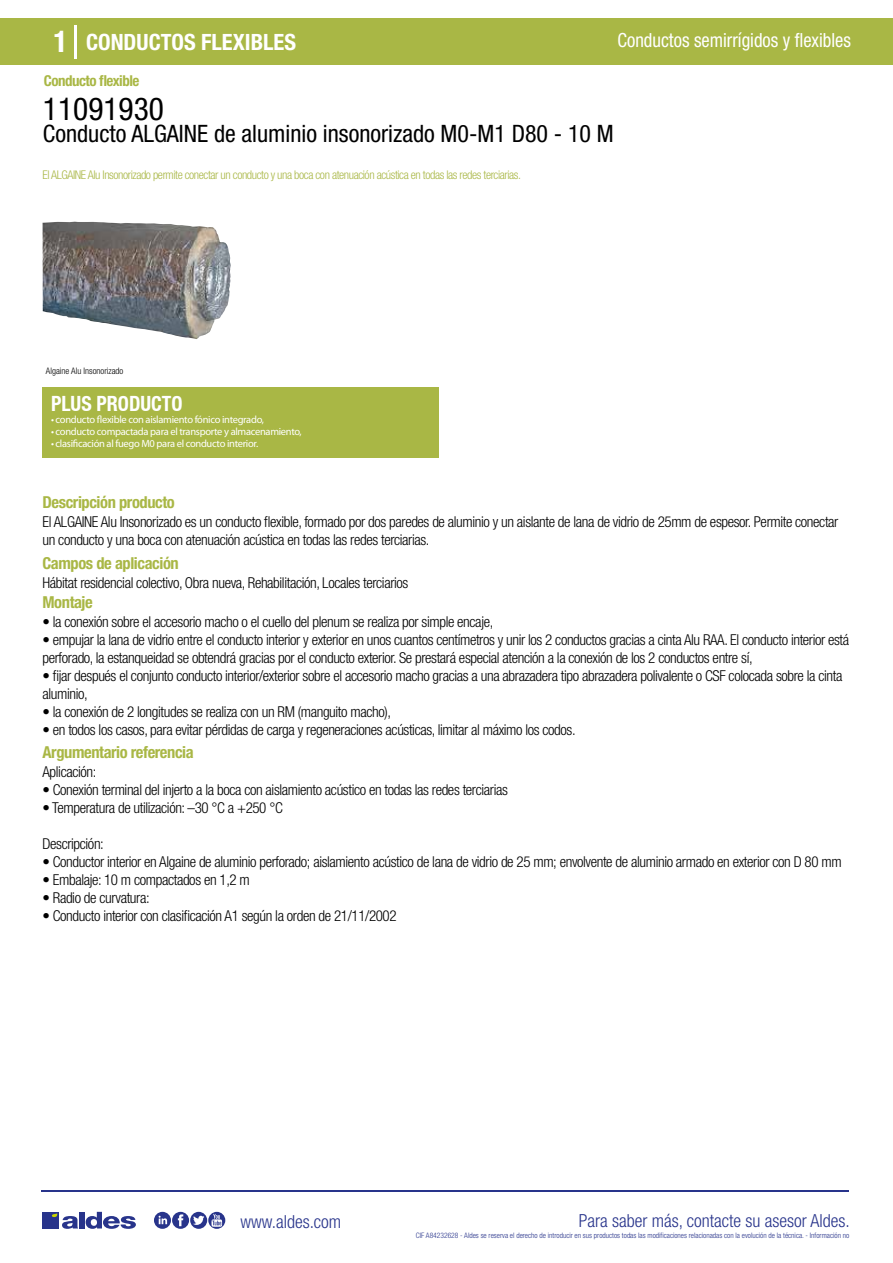
<style>
.page{position:relative;width:893px;height:1263px;background:#fff}
.page>*{position:absolute;margin:0;border:0;box-sizing:border-box;transform-origin:0 0}
.t1{font:condensed 31.5px "Helvetica Neue LT Std";color:#000}
.t2{font:condensed 24px "Helvetica Neue LT Std";color:#000}
.t3{font:700 condensed 22.5px "Helvetica Neue LT Std";color:#fff}
.t4{font:700 condensed 21px "Helvetica Neue";color:#fff;scale:.95 1}
.t5{font:condensed 19.5px "Helvetica Neue LT Std";color:#fff;scale:.95 1}
.t6{font:300 condensed 18px "Helvetica Neue";color:#28348b}
.t7{font:700 condensed 16.5px "Helvetica Neue LT Std";letter-spacing:-.025em;color:#a9b745}
.t8{font:300 condensed 15px/18px "Helvetica Neue LT Std";letter-spacing:-.025em;color:#000}
.t9{font:700 condensed 15px "Helvetica Neue LT Std";letter-spacing:-.035em;color:#a9b745}
.t10{font:300 condensed 12px "Helvetica Neue LT Std";letter-spacing:-.035em;color:#a9b745}
.t11{font:10.5px "Myriad Pro";letter-spacing:-.03em;color:#fff}
.t12{font:300 condensed 9px "Helvetica Neue";color:#000}
.t13{font:300 condensed 7.5px "Helvetica Neue";color:#28348b}
.s1{font-size:30px}
</style>
<div class="page">
<div style="left:0;top:18px;width:893px;height:46px;background:#a9b745"></div>
<div style="left:43px;top:387px;width:396px;height:70px;background:#a9b745"></div>
<hr style="left:74px;top:25px;width:2px;height:33px;background:#fff">
<svg style="left:43px;top:221px;width:188px;height:118px"></svg>
<hr style="left:41px;top:1190px;width:808px;height:1px;background:#28348b">
<svg style="left:154px;top:1212px;width:71px;height:17px"></svg>
<div style="left:42px;top:1212px;width:17px;height:16px;background:#28348b"></div>
<div style="left:79px;top:1212px;width:5px;height:16px;background:#28348b"></div>
<svg style="left:86px;top:1212px;width:50px;height:17px"></svg>
<svg style="left:52px;top:1213px;width:26px;height:16px"></svg>
<h3 class="t3" style="left:54px;top:28px;width:244px"><span class="s1">1</span> CONDUCTOS FLEXIBLES</h3>
<h3 class="t5" style="left:617px;top:29px;width:247px">Conductos semirrígidos y flexibles</h3>
<p class="t9" style="left:44px;top:71px;width:97px">Conducto flexible</p>
<h1 class="t1" style="left:43px;top:91px;width:122px">11091930</h1>
<h2 class="t2" style="left:43px;top:120px;width:572px">Conducto ALGAINE de aluminio insonorizado M0-M1 D80 - 10 M</h2>
<p class="t10" style="left:43px;top:167px;width:480px">El ALGAINE Alu Insonorizado permite conectar un conducto y una boca con atenuación acústica en todas las redes terciarias.</p>
<p class="t12" style="left:46px;top:365px;width:79px">Algaine Alu Insonorizado</p>
<h3 class="t4" style="left:51px;top:391px;width:140px">PLUS PRODUCTO</h3>
<p class="t11" style="left:51px;top:413px;width:215px">• conducto flexible con aislamiento fónico integrado,</p>
<p class="t11" style="left:51px;top:425px;width:252px">• conducto compactada para el transporte y almacenamiento,</p>
<p class="t11" style="left:51px;top:437px;width:209px">• clasificación al fuego M0 para el conducto interior.</p>
<p class="t7" style="left:43px;top:492px;width:134px">Descripción producto</p>
<p class="t8" style="left:43px;top:513px;width:797px">El ALGAINE Alu Insonorizado es un conducto flexible, formado por dos paredes de aluminio y un aislante de lana de vidrio de 25mm de espesor. Permite conectar un conducto y una boca con atenuación acústica en todas las redes terciarias.</p>
<p class="t8" style="left:43px;top:573px;width:367px">Hábitat residencial colectivo, Obra nueva, Rehabilitación, Locales terciarios</p>
<p class="t8" style="left:43px;top:613px;width:452px">• la conexión sobre el accesorio macho o el cuello del plenum se realiza por simple encaje,</p>
<p class="t8" style="left:43px;top:631px;width:808px">• empujar la lana de vidrio entre el conducto interior y exterior en unos cuantos centímetros y unir los 2 conductos gracias a cinta Alu RAA. El conducto interior está perforado, la estanqueidad se obtendrá gracias por el conducto exterior. Se prestará especial atención a la conexión de los 2 conductos entre sí,</p>
<p class="t8" style="left:43px;top:667px;width:801px">• fijar después el conjunto conducto interior/exterior sobre el accesorio macho gracias a una abrazadera tipo abrazadera polivalente o CSF colocada sobre la cinta aluminio,</p>
<p class="t8" style="left:43px;top:703px;width:350px">• la conexión de 2 longitudes se realiza con un RM (manguito macho),</p>
<p class="t8" style="left:43px;top:721px;width:535px">• en todos los casos, para evitar pérdidas de carga y regeneraciones acústicas, limitar al máximo los codos.</p>
<p class="t7" style="left:43px;top:553px;width:138px">Campos de aplicación</p>
<p class="t7" style="left:43px;top:592px;width:52px">Montaje</p>
<p class="t7" style="left:43px;top:742px;width:153px">Argumentario referencia</p>
<p class="t8" style="left:43px;top:763px;width:55px">Aplicación:</p>
<p class="t8" style="left:43px;top:781px;width:467px">• Conexión terminal del injerto a la boca con aislamiento acústico en todas las redes terciarias</p>
<p class="t8" style="left:43px;top:799px;width:242px">• Temperatura de utilización: –30 °C a +250 °C</p>
<p class="t8" style="left:43px;top:835px;width:63px">Descripción:</p>
<p class="t8" style="left:43px;top:853px;width:801px">• Conductor interior en Algaine de aluminio perforado; aislamiento acústico de lana de vidrio de 25 mm; envolvente de aluminio armado en exterior con D 80 mm</p>
<p class="t8" style="left:43px;top:871px;width:209px">• Embalaje: 10 m compactados en 1,2 m</p>
<p class="t8" style="left:43px;top:889px;width:109px">• Radio de curvatura:</p>
<p class="t8" style="left:43px;top:907px;width:356px">• Conducto interior con clasificación A1 según la orden de 21/11/2002</p>
<p class="t6" style="left:240px;top:1211px;width:102px">www.aldes.com</p>
<p class="t6" style="left:579px;top:1211px;width:272px">Para saber más, contacte su asesor Aldes.</p>
<p class="t13" style="left:416px;top:1230px;width:435px">CIF A84232628 - Aldes se reserva el derecho de introducir en sus productos todas las modificaciones relacionadas con la evolución de la técnica. - Información no</p>
</div>
